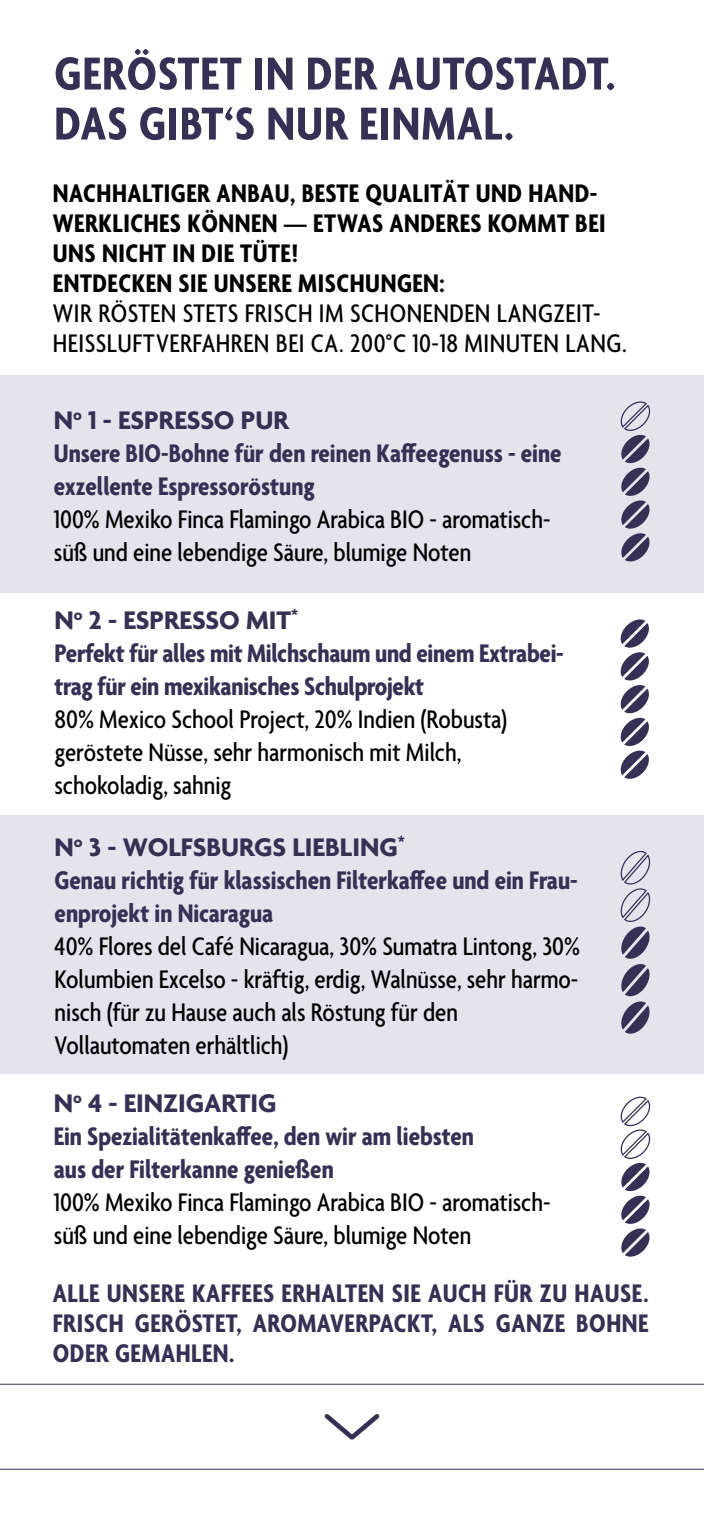
<style>
.page{position:relative;width:704px;height:1523px;background:#fff}
.page>*{position:absolute;margin:0;border:0;box-sizing:border-box;transform-origin:0 0}
.t1{font:700 condensed 50px/50px "Agenda";letter-spacing:.02em;color:#353054}
.t2{font:700 condensed 27.5px/33px "Agenda";color:#353054}
.t3{font:500 condensed 27.5px/33px "Agenda";color:#000}
.t4{font:700 condensed 27.5px/30px "Agenda";letter-spacing:.02em;color:#000}
.t5{font:500 condensed 27.5px/30px "Agenda";letter-spacing:.02em;color:#000}
.s1{font-stretch:normal}
</style>
<div class="page">
<svg style="left:620px;top:619px;width:29px;height:160px"></svg>
<div style="left:0;top:375px;width:703px;height:218px;background:#e5e4ed"></div>
<svg style="left:620px;top:401px;width:30px;height:161px"></svg>
<div style="left:0;top:815px;width:703px;height:259px;background:#e5e4ed"></div>
<svg style="left:620px;top:850px;width:30px;height:184px"></svg>
<svg style="left:620px;top:1096px;width:30px;height:161px"></svg>
<svg style="left:0;top:1383px;width:703px;height:86px"></svg>
<svg style="left:320px;top:1409px;width:63px;height:34px"></svg>
<h1 class="t1" style="left:54px;top:52px;width:562px">GERÖSTET IN DER AUTOSTADT.<br>DAS GIBT‘S NUR EINMAL.</h1>
<p class="t4" style="left:53px;top:179px;width:554px">NACHHALTIGER ANBAU, BESTE QUALITÄT UND HAND-WERKLICHES KÖNNEN — ETWAS ANDERES KOMMT BEI UNS NICHT IN DIE TÜTE!<br>ENTDECKEN SIE UNSERE MISCHUNGEN:</p>
<p class="t5" style="left:53px;top:299px;width:575px">WIR RÖSTEN STETS FRISCH IM SCHONENDEN LANGZEIT-<br>HEISSLUFTVERFAHREN BEI CA. 200°C 10-18 MINUTEN LANG.</p>
<p class="t2" style="left:54px;top:406px;width:509px"><span class="s1">N</span><sup>o</sup> <span class="s1">1 - ESPRESSO PUR<br></span>Unsere BIO-Bohne für den reinen Kaffeegenuss - eine exzellente Espressoröstung</p>
<p class="t3" style="left:54px;top:505px;width:498px">100% Mexiko Finca Flamingo Arabica BIO - aromatisch&shy;süß und eine lebendige Säure, blumige Noten</p>
<p class="t2" style="left:55px;top:605px;width:510px"><span class="s1">N</span><sup>o</sup> <span class="s1">2 - ESPRESSO MIT</span><sup>*<br></sup>Perfekt für alles mit Milchschaum und einem Extrabei&shy;trag für ein mexikanisches Schulprojekt</p>
<p class="t3" style="left:55px;top:704px;width:454px">80% Mexico School Project, 20% Indien (Robusta) geröstete Nüsse, sehr harmonisch mit Milch, schokoladig, sahnig</p>
<p class="t2" style="left:55px;top:832px;width:524px"><span class="s1">N</span><sup>o</sup> <span class="s1">3 - WOLFSBURGS LIEBLING</span><sup>*<br></sup>Genau richtig für klassischen Filterkaffee und ein Frau&shy;enprojekt in Nicaragua</p>
<p class="t3" style="left:55px;top:931px;width:526px">40% Flores del Café Nicaragua, 30% Sumatra Lintong, 30% Kolumbien Excelso - kräftig, erdig, Walnüsse, sehr harmo&shy;nisch (für zu Hause auch als Röstung für den Vollautomaten erhältlich)</p>
<p class="t2" style="left:54px;top:1088px;width:421px"><span class="s1">N</span><sup>o</sup> <span class="s1">4 - EINZIGARTIG<br></span>Ein Spezialitätenkaffee, den wir am liebsten aus der Filterkanne genießen</p>
<p class="t3" style="left:54px;top:1187px;width:498px">100% Mexiko Finca Flamingo Arabica BIO - aromatisch&shy;süß und eine lebendige Säure, blumige Noten</p>
<p class="t2" style="left:53px;top:1280px;width:596px;line-height:30px;text-align:justify">ALLE UNSERE KAFFEES ERHALTEN SIE AUCH FÜR ZU HAUSE.<br>FRISCH GERÖSTET, AROMAVERPACKT, ALS GANZE BOHNE ODER GEMAHLEN.</p>
</div>
